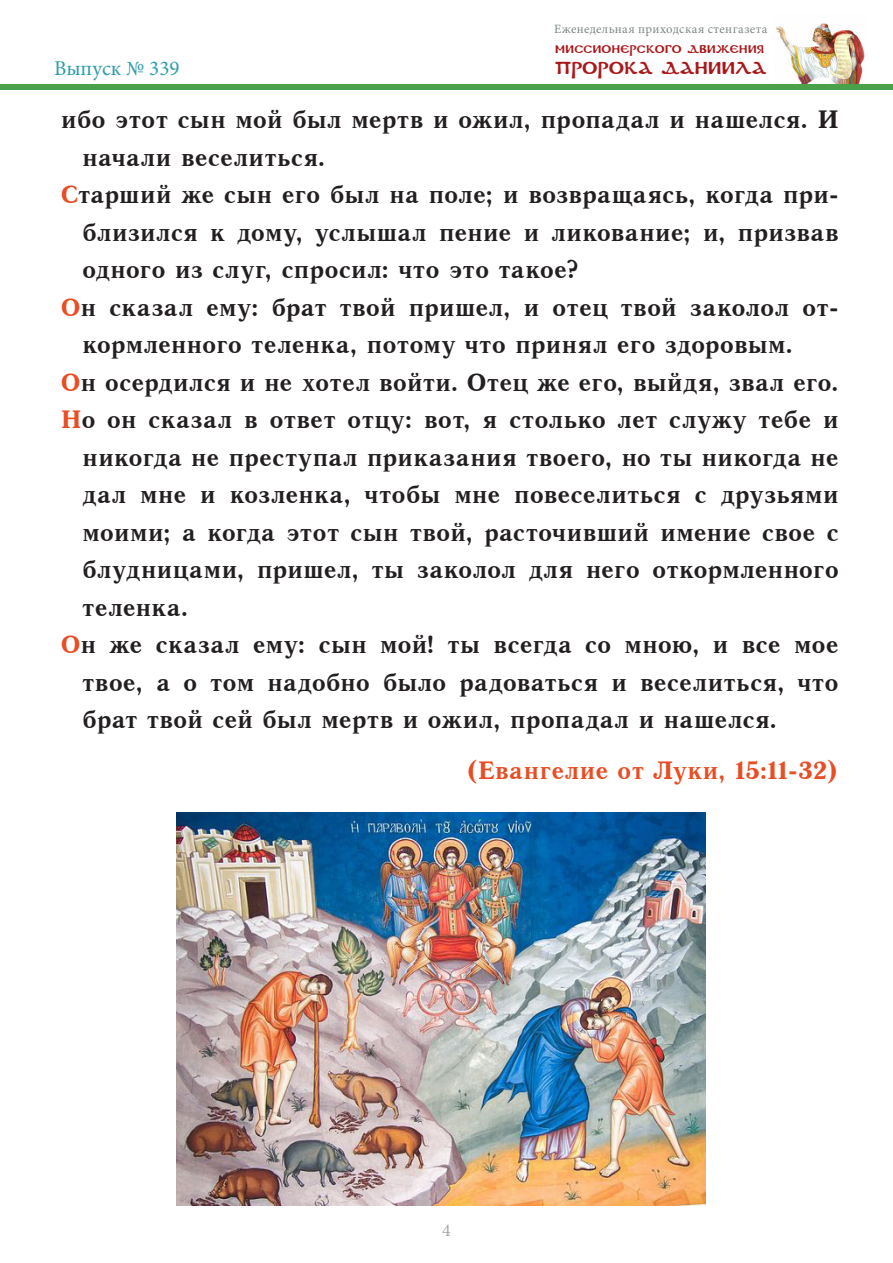
<style>
.page{position:relative;width:893px;height:1263px;background:#fff}
.page>*{position:absolute;margin:0;border:0;box-sizing:border-box;transform-origin:0 0}
.Св_Писание__текст{font:25.5px/37.5px "Quant Antiqua C Bold";letter-spacing:-.01em;color:#231f20;text-align:justify}
.Св_Писание__текст-2{font:25.5px "Quant Antiqua C Bold";letter-spacing:-.01em;color:#e84d24}
.t1{font:21px "Minion Pro";color:#2e9daa}
.t2{font:18px "Minion Pro";color:#9fa9a4}
.t3{font:17.1px "DS Coptic";letter-spacing:.01em;color:#aa181b}
.t4{font:12.75px "Minion Pro";letter-spacing:.03em;color:#7f8885}
.t5{font:10.95px "DS Coptic";letter-spacing:.025em;color:#aa181b}
.s1{color:#e84d24}
</style>
<div class="page">
<img style="left:776px;top:23px;width:89px;height:61px">
<div style="left:0;top:84px;width:893px;height:5px;background:#4aa14a"></div>
<img style="left:177px;top:812px;width:529px;height:393px">
<p class="t1" style="left:54px;top:54px;width:127px">Выпуск № 339</p>
<p class="t4" style="left:554px;top:21px;width:215px">Еженедельная приходская стенгазета</p>
<p class="t5" style="left:555px;top:42px;width:210px">Миссионерского движения</p>
<p class="t3" style="left:555px;top:57px;width:213px">ПРОРОКА ДАНИИЛА</p>
<p class="Св_Писание__текст" style="left:82px;top:101px;width:758px;text-indent:-21px">ибо этот сын мой был мертв и ожил, пропадал и нашелся. И начали веселиться.</p>
<p class="Св_Писание__текст" style="left:82px;top:176px;width:758px;text-indent:-21px"><span class="s1">С</span>тарший же сын его был на поле; и возвращаясь, когда при&shy;близился к дому, услышал пение и ликование; и, призвав одного из слуг, спросил: что это такое?</p>
<p class="Св_Писание__текст" style="left:82px;top:288px;width:758px;text-indent:-21px"><span class="s1">О</span>н сказал ему: брат твой пришел, и отец твой заколол от&shy;кормленного теленка, потому что принял его здоровым.</p>
<p class="Св_Писание__текст" style="left:61px;top:363px;width:780px"><span class="s1">О</span>н осердился и не хотел войти. Отец же его, выйдя, звал его.</p>
<p class="Св_Писание__текст" style="left:82px;top:401px;width:758px;text-indent:-21px"><span class="s1">Н</span>о он сказал в ответ отцу: вот, я столько лет служу тебе и никогда не преступал приказания твоего, но ты никогда не дал мне и козленка, чтобы мне повеселиться с друзьями моими; а когда этот сын твой, расточивший имение свое с блудницами, пришел, ты заколол для него откормленного теленка.</p>
<p class="Св_Писание__текст" style="left:82px;top:626px;width:758px;text-indent:-21px"><span class="s1">О</span>н же сказал ему: сын мой! ты всегда со мною, и все мое твое, а о том надобно было радоваться и веселиться, что брат твой сей был мертв и ожил, пропадал и нашелся.</p>
<p class="Св_Писание__текст-2" style="left:466px;top:757px;width:375px">(Евангелие от Луки, 15:11-32)</p>
<p class="t2" style="left:442px;top:1218px;width:10px">4</p>
</div>
